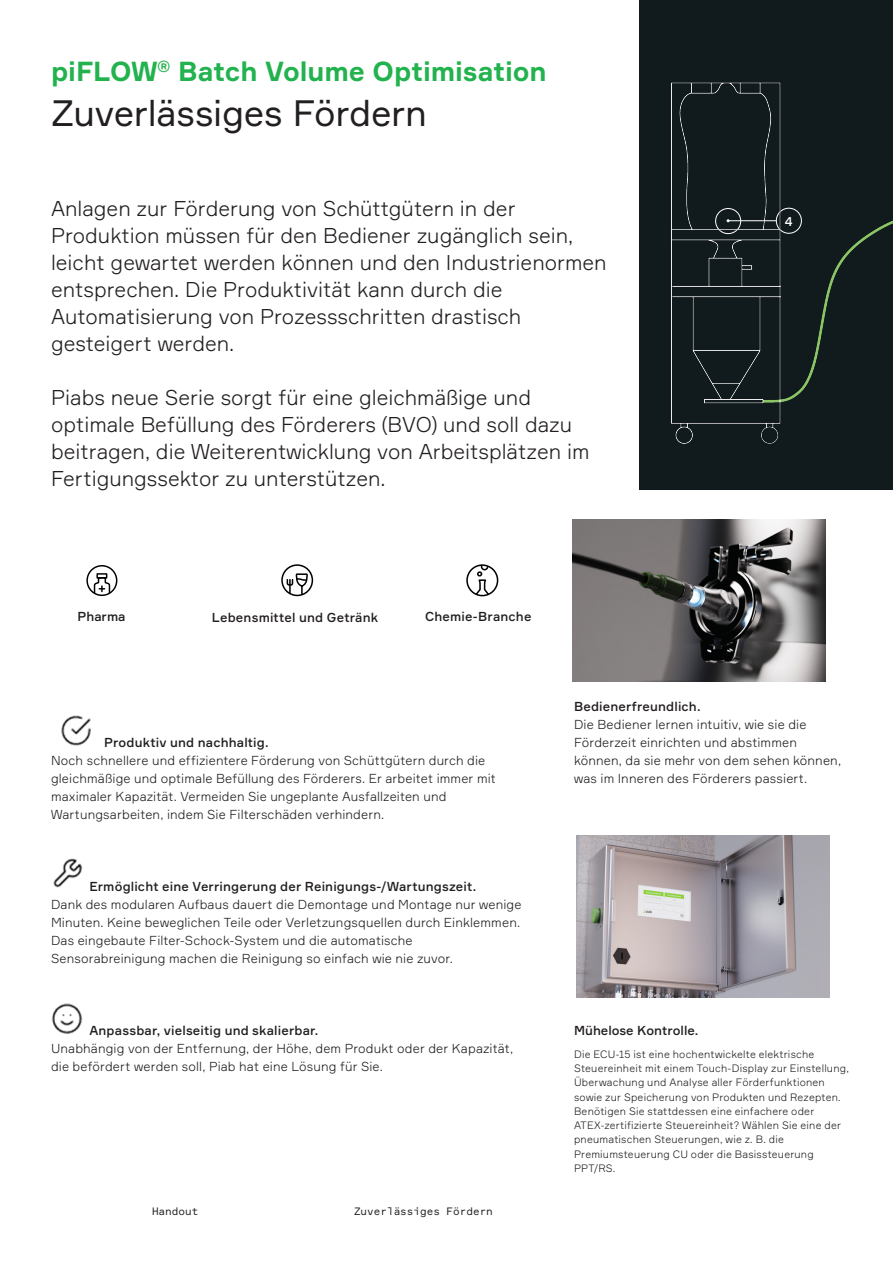
<style>
.page{position:relative;width:893px;height:1263px;background:#fff}
.page>*{position:absolute;margin:0;border:0;box-sizing:border-box;transform-origin:0 0}
._24_30_Header{font:36px "Formular";letter-spacing:-.01em;color:#231f20}
._18_22_Pre-header_gr{font:700 27px "Formular";letter-spacing:-.005em;color:#22b24e}
.Preamble{font:300 21px/27px "Formular";color:#231f20}
.Body{font:300 12.75px/18px "Formular";letter-spacing:.01em;color:#231f20}
.Body-2{font:500 12.75px "Formular";letter-spacing:.015em;color:#231f20}
.Heading_8_5_-_Semibo{font:500 12.75px "Formular";color:#231f20}
.Heading_8_5_-_Semibo-2{font:500 12.75px "Formular";color:#fff}
.Small_body{font:300 10.5px/14.2px "Formular";letter-spacing:.02em;color:#231f20}
.t1{font:10.5px "Formular Mono";color:#231f20}
</style>
<div class="page">
<div style="left:640px;top:0;width:253px;height:489px;background:#111b1e"></div>
<img style="left:61px;top:715px;width:30px;height:31px">
<img style="left:53px;top:858px;width:30px;height:30px">
<img style="left:51px;top:1003px;width:32px;height:31px">
<div style="left:96px;top:573px;width:11px;height:6px;border:1px solid #000"></div>
<svg style="left:93px;top:576px;width:18px;height:19px"></svg>
<div style="left:86px;top:565px;width:31px;height:31px;border:1px solid #000;border-radius:50%"></div>
<svg style="left:286px;top:574px;width:22px;height:21px"></svg>
<div style="left:281px;top:564px;width:32px;height:32px;border:2px solid #000;border-radius:50%"></div>
<svg style="left:473px;top:567px;width:19px;height:29px"></svg>
<div style="left:466px;top:564px;width:32px;height:32px;border:2px solid #000;border-radius:50%"></div>
<img style="left:572px;top:520px;width:253px;height:161px">
<img style="left:576px;top:835px;width:253px;height:162px">
<img style="left:671px;top:82px;width:222px;height:362px">
<p class="_18_22_Pre-header_gr" style="left:51px;top:55px;width:497px">piFLOW<sup>®</sup> Batch Volume Optimisation</p>
<p class="_24_30_Header" style="left:51px;top:91px;width:377px">Zuverlässiges Fördern</p>
<p class="Preamble" style="left:51px;top:195px;width:557px">Anlagen zur Förderung von Schüttgütern in der Produktion müssen für den Bediener zugänglich sein, leicht gewartet werden können und den Industrienormen entsprechen. Die Produktivität kann durch die Automatisierung von Prozessschritten drastisch gesteigert werden.</p>
<p class="Preamble" style="left:51px;top:384px;width:540px">Piabs neue Serie sorgt für eine gleichmäßige und optimale Befüllung des Förderers (BVO) und soll dazu beitragen, die Weiterentwicklung von Arbeitsplätzen im Fertigungssektor zu unterstützen.</p>
<p class="Body-2" style="left:78px;top:609px;width:49px">Pharma</p>
<p class="Body-2" style="left:212px;top:609px;width:168px">Lebensmittel und Getränk</p>
<p class="Body-2" style="left:425px;top:609px;width:108px">Chemie-Branche</p>
<p class="Heading_8_5_-_Semibo-2" style="left:785px;top:213px;width:9px">4</p>
<p class="Body-2" style="left:104px;top:735px;width:166px">Produktiv und nachhaltig.</p>
<p class="Body" style="left:51px;top:751px;width:446px">Noch schnellere und effizientere Förderung von Schüttgütern durch die gleichmäßige und optimale Befüllung des Förderers. Er arbeitet immer mit maximaler Kapazität. Vermeiden Sie ungeplante Ausfallzeiten und Wartungsarbeiten, indem Sie Filterschäden verhindern.</p>
<p class="Body-2" style="left:89px;top:879px;width:388px">Ermöglicht eine Verringerung der Reinigungs-/Wartungszeit.</p>
<p class="Body" style="left:51px;top:895px;width:472px">Dank des modularen Aufbaus dauert die Demontage und Montage nur wenige Minuten. Keine beweglichen Teile oder Verletzungsquellen durch Einklemmen.<br>Das eingebaute Filter-Schock-System und die automatische Sensorabreinigung machen die Reinigung so einfach wie nie zuvor.</p>
<p class="Body-2" style="left:89px;top:1023px;width:231px">Anpassbar, vielseitig und skalierbar.</p>
<p class="Body" style="left:51px;top:1039px;width:464px">Unabhängig von der Entfernung, der Höhe, dem Produkt oder der Kapazität, die befördert werden soll, Piab hat eine Lösung für Sie.</p>
<p class="t1" style="left:152px;top:1205px;width:48px">Handout</p>
<p class="t1" style="left:354px;top:1205px;width:140px">Zuverlässiges Fördern</p>
<p class="Body-2" style="left:574px;top:699px;width:128px">Bedienerfreundlich.</p>
<p class="Body" style="left:574px;top:715px;width:269px">Die Bediener lernen intuitiv, wie sie die Förderzeit einrichten und abstimmen können, da sie mehr von dem sehen können, was im Inneren des Förderers passiert.</p>
<p class="Heading_8_5_-_Semibo" style="left:574px;top:1023px;width:126px">Mühelose Kontrolle.</p>
<p class="Small_body" style="left:574px;top:1047px;width:276px">Die ECU-15 ist eine hochentwickelte elektrische Steuereinheit mit einem Touch-Display zur Einstellung, Überwachung und Analyse aller Förderfunktionen sowie zur Speicherung von Produkten und Rezepten.</p>
<p class="Small_body" style="left:574px;top:1104px;width:269px">Benötigen Sie stattdessen eine einfachere oder ATEX-zertifizierte Steuereinheit? Wählen Sie eine der pneumatischen Steuerungen, wie z. B. die Premiumsteuerung CU oder die Basissteuerung</p>
<p class="Small_body" style="left:574px;top:1161px;width:43px">PPT/RS.</p>
</div>
